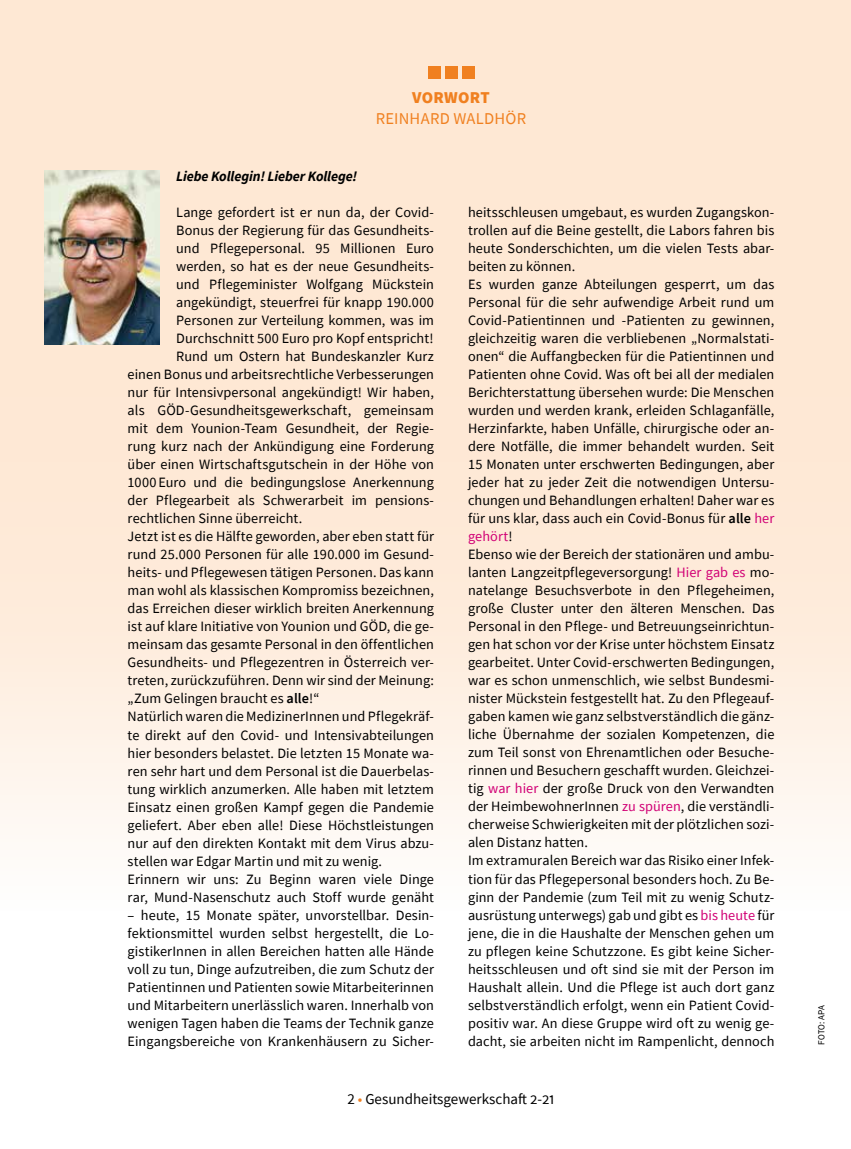
<style>
.page{position:relative;width:851px;height:1149px;background:#fff}
.page>*{position:absolute;margin:0;border:0;box-sizing:border-box;transform-origin:0 0}
.t1{font:16.5px "Source Sans Pro";letter-spacing:.015em;color:#f08020}
.t2{font:900 16.5px "Source Sans Pro";letter-spacing:.02em;color:#f08020}
.t3{font:15px "Source Sans Pro";color:#000}
.t4{font:14.25px/18px "Source Sans Pro";letter-spacing:.005em;color:#000;text-align:justify}
.t5{font:italic 700 14.25px "Source Sans Pro";letter-spacing:-.005em;color:#000}
.t6{font:9px "Franklin Gothic";letter-spacing:.01em;color:#000}
.s1{font-weight:600}
.s2{color:#d10075}
.s3{color:#f08020}
</style>
<div class="page">
<div style="left:0;top:0;width:850px;height:910px;background:linear-gradient(to bottom,#fee3ca,#fef6ee)"></div>
<div style="left:427px;top:66px;width:13px;height:13px;background:#f08020"></div>
<div style="left:444px;top:66px;width:13px;height:13px;background:#f08020"></div>
<div style="left:461px;top:66px;width:13px;height:13px;background:#f08020"></div>
<img style="left:44px;top:170px;width:115px;height:174px">
<p class="t2" style="left:412px;top:86px;width:79px">VORWORT</p>
<p class="t1" style="left:376px;top:108px;width:152px">REINHARD WALDHÖR</p>
<p class="t5" style="left:176px;top:167px;width:183px">Liebe Kollegin! Lieber Kollege!</p>
<p class="t4" style="left:176px;top:203px;width:259px">Lange gefordert ist er nun da, der Covid-</p>
<p class="t4" style="left:176px;top:221px;width:259px">Bonus der Regierung für das Gesundheits-</p>
<p class="t4" style="left:176px;top:239px;width:259px">und Pflegepersonal. 95 Millionen Euro</p>
<p class="t4" style="left:176px;top:257px;width:259px">werden, so hat es der neue Gesundheits-</p>
<p class="t4" style="left:176px;top:275px;width:259px">und Pflegeminister Wolfgang Mückstein</p>
<p class="t4" style="left:176px;top:293px;width:259px">angekündigt, steuerfrei für knapp 190.000</p>
<p class="t4" style="left:176px;top:311px;width:259px">Personen zur Verteilung kommen, was im</p>
<p class="t4" style="left:176px;top:329px;width:259px">Durchschnitt 500 Euro pro Kopf entspricht!</p>
<p class="t4" style="left:176px;top:347px;width:259px">Rund um Ostern hat Bundeskanzler Kurz</p>
<p class="t4" style="left:128px;top:365px;width:308px">einen Bonus und arbeitsrechtliche Verbesserungen</p>
<p class="t4" style="left:128px;top:383px;width:308px">nur für Intensivpersonal angekündigt! Wir haben,</p>
<p class="t4" style="left:128px;top:401px;width:308px">als GÖD-Gesundheitsgewerkschaft, gemeinsam</p>
<p class="t4" style="left:128px;top:419px;width:308px">mit dem Younion-Team Gesundheit, der Regie-</p>
<p class="t4" style="left:128px;top:437px;width:308px">rung kurz nach der Ankündigung eine Forderung</p>
<p class="t4" style="left:128px;top:455px;width:308px">über einen Wirtschaftsgutschein in der Höhe von</p>
<p class="t4" style="left:128px;top:473px;width:308px">1000Euro und die bedingungslose Anerkennung</p>
<p class="t4" style="left:128px;top:491px;width:308px">der Pflegearbeit als Schwerarbeit im pensions-</p>
<p class="t4" style="left:128px;top:509px;width:176px">rechtlichen Sinne überreicht.</p>
<p class="t4" style="left:128px;top:527px;width:308px">Jetzt ist es die Hälfte geworden, aber eben statt für</p>
<p class="t4" style="left:128px;top:545px;width:308px">rund 25.000 Personen für alle 190.000 im Gesund-</p>
<p class="t4" style="left:128px;top:563px;width:308px">heits- und Pflegewesen tätigen Personen. Das kann</p>
<p class="t4" style="left:128px;top:581px;width:308px">man wohl als klassischen Kompromiss bezeichnen,</p>
<p class="t4" style="left:128px;top:599px;width:308px">das Erreichen dieser wirklich breiten Anerkennung</p>
<p class="t4" style="left:128px;top:617px;width:308px">ist auf klare Initiative von Younion und GÖD, die ge-</p>
<p class="t4" style="left:128px;top:635px;width:308px">meinsam das gesamte Personal in den öffentlichen</p>
<p class="t4" style="left:128px;top:653px;width:308px">Gesundheits- und Pflegezentren in Österreich ver-</p>
<p class="t4" style="left:128px;top:671px;width:308px">treten, zurückzuführen. Denn wir sind der Meinung:</p>
<p class="t4" style="left:128px;top:689px;width:193px">„Zum Gelingen braucht es <span class="s1">alle</span>!“</p>
<p class="t4" style="left:128px;top:707px;width:308px">Natürlich waren die MedizinerInnen und Pflegekräf-</p>
<p class="t4" style="left:128px;top:725px;width:308px">te direkt auf den Covid- und Intensivabteilungen</p>
<p class="t4" style="left:128px;top:743px;width:308px">hier besonders belastet. Die letzten 15 Monate wa-</p>
<p class="t4" style="left:128px;top:761px;width:308px">ren sehr hart und dem Personal ist die Dauerbelas-</p>
<p class="t4" style="left:128px;top:779px;width:308px">tung wirklich anzumerken. Alle haben mit letztem</p>
<p class="t4" style="left:128px;top:797px;width:308px">Einsatz einen großen Kampf gegen die Pandemie</p>
<p class="t4" style="left:128px;top:815px;width:308px">geliefert. Aber eben alle! Diese Höchstleistungen</p>
<p class="t4" style="left:128px;top:833px;width:308px">nur auf den direkten Kontakt mit dem Virus abzu-</p>
<p class="t4" style="left:128px;top:851px;width:256px">stellen war Edgar Martin und mit zu wenig.</p>
<p class="t4" style="left:128px;top:869px;width:308px">Erinnern wir uns: Zu Beginn waren viele Dinge</p>
<p class="t4" style="left:128px;top:887px;width:308px">rar, Mund-Nasenschutz auch Stoff wurde genäht</p>
<p class="t4" style="left:128px;top:905px;width:308px">– heute, 15 Monate später, unvorstellbar. Desin&shy;fektionsmittel wurden selbst hergestellt, die Lo&shy;gistikerInnen in allen Bereichen hatten alle Hände voll zu tun, Dinge aufzutreiben, die zum Schutz der Patientinnen und Patienten sowie Mitarbeiterinnen und Mitarbeitern unerlässlich waren. Innerhalb von wenigen Tagen haben die Teams der Technik ganze Eingangsbereiche von Krankenhäusern zu Sicher-</p>
<p class="t4" style="left:468px;top:203px;width:308px;text-align:left">heitsschleusen umgebaut, es wurden Zugangskon&shy;trollen auf die Beine gestellt, die Labors fahren bis heute Sonderschichten, um die vielen Tests abar&shy;beiten zu können.<br>Es wurden ganze Abteilungen gesperrt, um das Personal für die sehr aufwendige Arbeit rund um Covid-Patientinnen und -Patienten zu gewinnen, gleichzeitig waren die verbliebenen „Normalstati&shy;onen“ die Auffangbecken für die Patientinnen und Patienten ohne Covid. Was oft bei all der medialen Berichterstattung übersehen wurde: Die Menschen wurden und werden krank, erleiden Schlaganfälle, Herzinfarkte, haben Unfälle, chirurgische oder an&shy;dere Notfälle, die immer behandelt wurden. Seit 15 Monaten unter erschwerten Bedingungen, aber jeder hat zu jeder Zeit die notwendigen Untersu&shy;chungen und Behandlungen erhalten! Daher war es für uns klar, dass auch ein Covid-Bonus für <span class="s1">alle</span> <span class="s2">her gehört</span>!<br>Ebenso wie der Bereich der stationären und ambu&shy;lanten Langzeitpflegeversorgung! <span class="s2">Hier gab es</span> mo&shy;natelange Besuchsverbote in den Pflegeheimen, große Cluster unter den älteren Menschen. Das Personal in den Pflege- und Betreuungseinrichtun&shy;gen hat schon vor der Krise unter höchstem Einsatz gearbeitet. Unter Covid-erschwerten Bedingungen, war es schon unmenschlich, wie selbst Bundesmi&shy;nister Mückstein festgestellt hat. Zu den Pflegeauf&shy;gaben kamen wie ganz selbstverständlich die gänz&shy;liche Übernahme der sozialen Kompetenzen, die zum Teil sonst von Ehrenamtlichen oder Besuche&shy;rinnen und Besuchern geschafft wurden. Gleichzei&shy;tig <span class="s2">war hier</span> der große Druck von den Verwandten der HeimbewohnerInnen <span class="s2">zu spüren</span>, die verständli&shy;cherweise Schwierigkeiten mit der plötzlichen sozi&shy;alen Distanz hatten.<br>Im extramuralen Bereich war das Risiko einer Infek&shy;tion für das Pflegepersonal besonders hoch. Zu Be&shy;ginn der Pandemie (zum Teil mit zu wenig Schutz&shy;ausrüstung unterwegs) gab und gibt es <span class="s2">bis heute</span> für jene, die in die Haushalte der Menschen gehen um zu pflegen keine Schutzzone. Es gibt keine Sicher&shy;heitsschleusen und oft sind sie mit der Person im Haushalt allein. Und die Pflege ist auch dort ganz selbstverständlich erfolgt, wenn ein Patient Covid&shy;positiv war. An diese Gruppe wird oft zu wenig ge&shy;dacht, sie arbeiten nicht im Rampenlicht, dennoch</p>
<p class="t3" style="left:347px;top:1088px;width:209px">2 <span class="s3">•</span> Gesundheitsgewerkschaft 2-21</p>
<p class="t6" style="left:815px;top:1044px;width:42px;rotate:-90deg">FOTO: APA</p>
</div>
